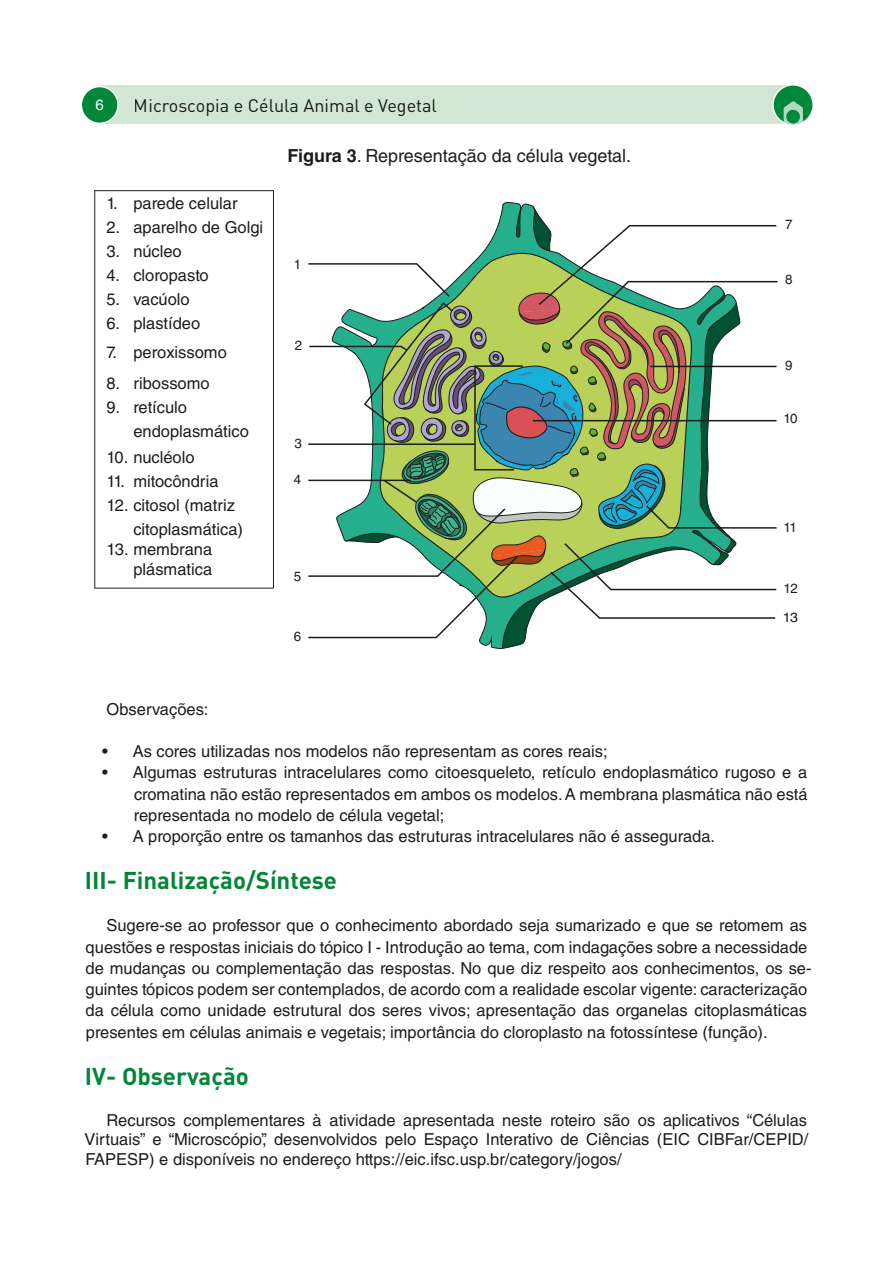
<style>
.page{position:relative;width:893px;height:1263px;background:#fff}
.page>*{position:absolute;margin:0;border:0;box-sizing:border-box;transform-origin:0 0}
.t1{font:700 24px "DIN";color:#008739}
.t2{font:18px "Helvetica LT Std";color:#1d1d1b}
.t3{font:18px "DIN";color:#1d1d1b}
.t4{font:16.5px/21.3px "Helvetica LT Std";color:#1d1d1b}
.t5{font:15px "Helvetica LT Std";color:#fff}
.t6{font:13.35px "Helvetica LT Std";letter-spacing:-.045em;color:#1d1d1b}
.t7{font:13.35px "Helvetica LT Std";letter-spacing:-.045em;color:#1d1d1b;scale:1.06 1}
.s1{font-weight:700}
</style>
<div class="page">
<div style="left:100px;top:86px;width:693px;height:38px;background:#d3e5d5"></div>
<div style="left:81px;top:87px;width:37px;height:36px;background:#008739;border-radius:50%"></div>
<div style="left:81px;top:86px;width:38px;height:38px;border:2px solid #fff;border-radius:50%"></div>
<div style="left:772px;top:84px;width:42px;height:42px;border:2px solid #fff;border-radius:50%"></div>
<div style="left:774px;top:86px;width:38px;height:38px;background:#008739;border-radius:50%"></div>
<svg style="left:784px;top:101px;width:19px;height:23px"></svg>
<hr style="left:94px;top:588px;width:179px;height:1px;background:#1d1d1b">
<hr style="left:94px;top:190px;width:1px;height:398px;background:#1d1d1b">
<hr style="left:94px;top:190px;width:180px;height:1px;background:#1d1d1b">
<hr style="left:273px;top:190px;width:1px;height:398px;background:#1d1d1b">
<svg style="left:308px;top:202px;width:470px;height:447px"></svg>
<p class="t5" style="left:96px;top:96px;width:10px">6</p>
<p class="t3" style="left:197px;top:94px;width:35px">ó o</p>
<p class="t3" style="left:134px;top:94px;width:305px">Microscopia e Célula Animal e Vegetal</p>
<p class="t4" style="left:106px;top:192px;width:133px">1. parede celular</p>
<p class="t4" style="left:106px;top:216px;width:158px">2. aparelho de Golgi</p>
<p class="t4" style="left:106px;top:240px;width:77px">3. núcleo</p>
<p class="t4" style="left:106px;top:264px;width:104px">4. cloropasto</p>
<p class="t4" style="left:106px;top:288px;width:85px">5. vacúolo</p>
<p class="t4" style="left:106px;top:312px;width:95px">6. plastídeo</p>
<p class="t4" style="left:106px;top:341px;width:122px">7. peroxissomo</p>
<p class="t4" style="left:106px;top:372px;width:105px">8. ribossomo</p>
<p class="t4" style="left:133px;top:395px;width:117px;line-height:24px;text-indent:-27px">9. retículo endoplasmático</p>
<p class="t4" style="left:106px;top:445px;width:90px;line-height:24.3px">10. nucléolo<br>11.</p>
<p class="t4" style="left:106px;top:494px;width:130px">12. citosol (matriz</p>
<p class="t4" style="left:133px;top:470px;width:87px">mitocôndria</p>
<p class="t4" style="left:133px;top:518px;width:111px">citoplasmática)</p>
<p class="t4" style="left:106px;top:539px;width:107px;line-height:19.8px;text-align:right">13. membrana plásmatica</p>
<p class="t2" style="left:287px;top:145px;width:345px"><span class="s1">Figura 3</span>. Representação da célula vegetal.</p>
<p class="t6" style="left:294px;top:256px;width:9px">1</p>
<p class="t6" style="left:295px;top:338px;width:9px">2</p>
<p class="t6" style="left:294px;top:436px;width:9px">3</p>
<p class="t6" style="left:294px;top:471px;width:9px">4</p>
<p class="t6" style="left:294px;top:568px;width:9px">5</p>
<p class="t6" style="left:294px;top:629px;width:9px">6</p>
<p class="t6" style="left:785px;top:216px;width:9px">7</p>
<p class="t6" style="left:785px;top:272px;width:9px">8</p>
<p class="t6" style="left:785px;top:357px;width:9px">9</p>
<p class="t6" style="left:783px;top:410px;width:16px">10</p>
<p class="t6" style="left:783px;top:520px;width:15px">11</p>
<p class="t6" style="left:783px;top:581px;width:16px">12</p>
<p class="t7" style="left:783px;top:609px;width:16px">13</p>
<p class="t4" style="left:107px;top:698px;width:103px">Observações:</p>
<p class="t4" style="left:102px;top:741px;width:507px">• As cores utilizadas nos modelos não representam as cores reais;</p>
<p class="t4" style="left:134px;top:762px;width:675px;text-align:justify;text-indent:-32px">• Algumas estruturas intracelulares como citoesqueleto, retículo endoplasmático rugoso e a cromatina não estão representados em ambos os modelos.A membrana plasmática não está representada no modelo de célula vegetal;</p>
<p class="t4" style="left:102px;top:826px;width:614px">• A proporção entre os tamanhos das estruturas intracelulares não é assegurada.</p>
<h1 class="t1" style="left:85px;top:864px;width:254px">III- Finalização/Síntese</h1>
<p class="t4" style="left:86px;top:915px;width:728px;text-indent:21px">Sugere-se ao professor que o conhecimento abordado seja sumarizado e que se retomem as questões e respostas iniciais do tópico I - Introdução ao tema, com indagações sobre a necessidade de mudanças ou complementação das respostas. No que diz respeito aos conhecimentos, os se&shy;guintes tópicos podem ser contemplados, de acordo com a realidade escolar vigente: caracterização da célula como unidade estrutural dos seres vivos; apresentação das organelas citoplasmáticas presentes em células animais e vegetais; importância do cloroplasto na fotossíntese (função).</p>
<h1 class="t1" style="left:85px;top:1060px;width:165px">IV- Observação</h1>
<p class="t4" style="left:85px;top:1110px;width:725px;line-height:19.8px;text-align:justify;text-indent:22px">Recursos complementares à atividade apresentada neste roteiro são os aplicativos “Células Virtuais” e “Microscópio”, desenvolvidos pelo Espaço Interativo de Ciências (EIC CIBFar/CEPID/ FAPESP) e disponíveis no endereço https://eic.ifsc.usp.br/category/jogos/</p>
</div>
